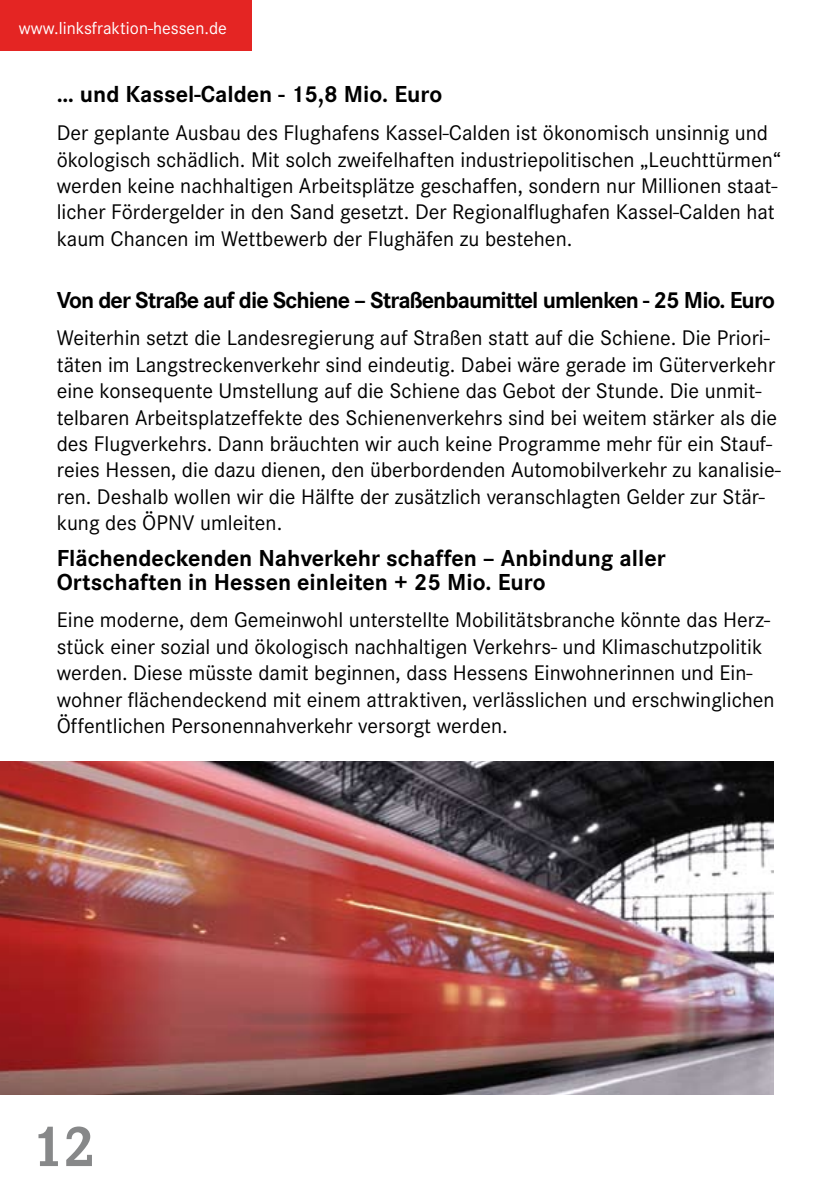
<style>
.page{position:relative;width:840px;height:1191px;background:#fff}
.page>*{position:absolute;margin:0;border:0;box-sizing:border-box;transform-origin:0 0}
.t1{font:700 60px "Corporate E";color:#878889}
.t2{font:700 24px/24px "Corporate S";color:#000}
.t3{font:700 24px "Corporate S";letter-spacing:-.04em;color:#000}
.t4{font:22px/26.4px "Corporate S";color:#000}
.t5{font:18px "Corporate S";color:#fff}
</style>
<div class="page">
<div style="left:0;top:0;width:251px;height:51px;background:#e42523"></div>
<img style="left:0;top:762px;width:773px;height:332px">
<p class="t5" style="left:19px;top:18px;width:209px">www.linksfraktion-hessen.de</p>
<p class="t2" style="left:57px;top:83px;width:387px">… und Kassel-Calden - 15,8 Mio. Euro</p>
<p class="t4" style="left:57px;top:120px;width:725px">Der geplante Ausbau des Flughafens Kassel-Calden ist ökonomisch unsinnig und ökologisch schädlich. Mit solch zweifelhaften industriepolitischen „Leuchttürmen“ werden keine nachhaltigen Arbeitsplätze geschaffen, sondern nur Millionen staat&shy;licher Fördergelder in den Sand gesetzt. Der Regionalflughafen Kassel-Calden hat kaum Chancen im Wettbewerb der Flughäfen zu bestehen.</p>
<p class="t3" style="left:57px;top:286px;width:719px">Von der Straße auf die Schiene – Straßenbaumittel umlenken - 25 Mio. Euro</p>
<p class="t4" style="left:57px;top:325px;width:725px">Weiterhin setzt die Landesregierung auf Straßen statt auf die Schiene. Die Priori&shy;täten im Langstreckenverkehr sind eindeutig. Dabei wäre gerade im Güterverkehr eine konsequente Umstellung auf die Schiene das Gebot der Stunde. Die unmit&shy;telbaren Arbeitsplatzeffekte des Schienenverkehrs sind bei weitem stärker als die des Flugverkehrs. Dann bräuchten wir auch keine Programme mehr für ein Stauf&shy;reies Hessen, die dazu dienen, den überbordenden Automobilverkehr zu kanalisie&shy;ren. Deshalb wollen wir die Hälfte der zusätzlich veranschlagten Gelder zur Stär&shy;kung des ÖPNV umleiten.</p>
<p class="t2" style="left:57px;top:546px;width:610px">Flächendeckenden Nahverkehr schaffen – Anbindung aller<br>Ortschaften in Hessen einleiten + 25 Mio. Euro</p>
<p class="t4" style="left:57px;top:607px;width:719px">Eine moderne, dem Gemeinwohl unterstellte Mobilitätsbranche könnte das Herz&shy;stück einer sozial und ökologisch nachhaltigen Verkehrs- und Klimaschutzpolitik werden. Diese müsste damit beginnen, dass Hessens Einwohnerinnen und Ein&shy;wohner flächendeckend mit einem attraktiven, verlässlichen und erschwinglichen Öffentlichen Personennahverkehr versorgt werden.</p>
<h1 class="t1" style="left:33px;top:1112px;width:58px">12</h1>
</div>
